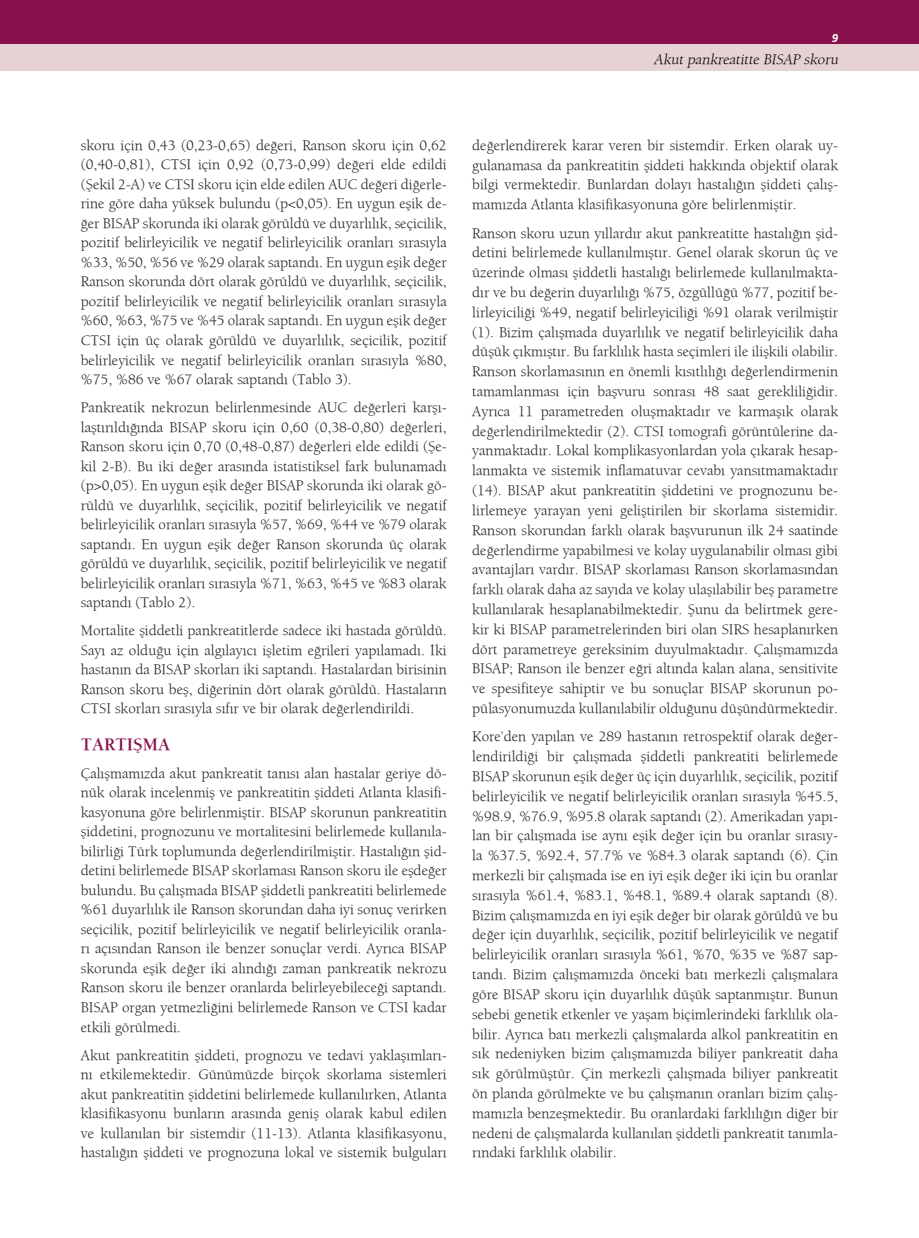
<style>
.page{position:relative;width:919px;height:1238px;background:#fff}
.page>*{position:absolute;margin:0;border:0;box-sizing:border-box;transform-origin:0 0}
.t1{font:700 18px "Berkeley";color:#88104c}
.t2{font:15px/19.8px "Berkeley";color:#231f20;text-align:justify}
.t3{font:italic 300 15px "Berkeley";color:#040503}
.t4{font:italic 700 12px "Fruga Sans";color:#fff}
</style>
<div class="page">
<div style="left:0;top:0;width:918px;height:45px;background:#88104c"></div>
<div style="left:0;top:44px;width:918px;height:27px;background:#e6d1d5"></div>
<p class="t4" style="left:831px;top:31px;width:8px">9</p>
<p class="t3" style="left:653px;top:50px;width:189px">Akutpankreatitte BISAP skoru</p>
<p class="t2" style="left:81px;top:135px;width:367px">skoru için 0,43 (0,23-0,65) değeri, Ranson skoru için 0,62 (0,40-0,81), CTSI için 0,92 (0,73-0,99) değeri elde edildi (Şekil 2-A) ve CTSI skoru için elde edilen AUC değeri diğerle&shy;rine göre daha yüksek bulundu (p&lt;0,05). En uygun eşik de&shy;ğer BISAP skorunda iki olarak görüldü ve duyarlılık, seçicilik, pozitif belirleyicilik ve negatif belirleyicilik oranları sırasıyla %33, %50, %56 ve %29 olarak saptandı. En uygun eşik değer Ranson skorunda dört olarak görüldü ve duyarlılık, seçicilik, pozitif belirleyicilik ve negatif belirleyicilik oranları sırasıyla %60, %63, %75 ve %45 olarak saptandı. En uygun eşik değer CTSI için üç olarak görüldü ve duyarlılık, seçicilik, pozitif belirleyicilik ve negatif belirleyicilik oranları sırasıyla %80, %75, %86 ve %67 olarak saptandı (Tablo 3).</p>
<p class="t2" style="left:81px;top:397px;width:367px">Pankreatik nekrozun belirlenmesinde AUC değerleri karşı&shy;laştırıldığında BISAP skoru için 0,60 (0,38-0,80) değerleri, Ranson skoru için 0,70 (0,48-0,87) değerleri elde edildi (Şe&shy;kil 2-B). Bu iki değer arasında istatistiksel fark bulunamadı (p&gt;0,05). En uygun eşik değer BISAP skorunda iki olarak gö&shy;rüldü ve duyarlılık, seçicilik, pozitif belirleyicilik ve negatif belirleyicilik oranları sırasıyla %57, %69, %44 ve %79 olarak saptandı. En uygun eşik değer Ranson skorunda üç olarak görüldü ve duyarlılık, seçicilik, pozitif belirleyicilik ve negatif belirleyicilik oranları sırasıyla %71, %63, %45 ve %83 olarak saptandı (Tablo 2).</p>
<p class="t2" style="left:81px;top:620px;width:367px">Mortalite şiddetli pankreatitlerde sadece iki hastada görüldü.<br>Sayı az olduğu için algılayıcı işletim eğrileri yapılamadı. İki hastanın da BISAP skorları iki saptandı. Hastalardan birisinin Ranson skoru beş, diğerinin dört olarak görüldü. Hastaların CTSI skorları sırasıyla sıfır ve bir olarak değerlendirildi.</p>
<p class="t1" style="left:81px;top:733px;width:91px">TARTIŞMA</p>
<p class="t2" style="left:81px;top:763px;width:367px">Çalışmamızda akut pankreatit tanısı alan hastalar geriye dö&shy;nük olarak incelenmiş ve pankreatitin şiddeti Atlanta klasifi&shy;kasyonuna göre belirlenmiştir. BISAP skorunun pankreatitin şiddetini, prognozunu ve mortalitesini belirlemede kullanıla&shy;bilirliği Türk toplumunda değerlendirilmiştir. Hastalığın şid&shy;detini belirlemede BISAP skorlaması Ranson skoru ile eşdeğer bulundu. Bu çalışmada BISAP şiddetli pankreatiti belirlemede %61 duyarlılık ile Ranson skorundan daha iyi sonuç verirken seçicilik, pozitif belirleyicilik ve negatif belirleyicilik oranla&shy;rı açısından Ranson ile benzer sonuçlar verdi. Ayrıca BISAP skorunda eşik değer iki alındığı zaman pankreatik nekrozu Ranson skoru ile benzer oranlarda belirleyebileceği saptandı.<br>BISAP organ yetmezliğini belirlemede Ranson ve CTSI kadar etkili görülmedi.</p>
<p class="t2" style="left:81px;top:1044px;width:367px">Akut pankreatitin şiddeti, prognozu ve tedavi yaklaşımları&shy;nı etkilemektedir. Günümüzde birçok skorlama sistemleri akut pankreatitin şiddetini belirlemede kullanılırken, Atlanta klasifikasyonu bunların arasında geniş olarak kabul edilen ve kullanılan bir sistemdir (11-13). Atlanta klasifikasyonu, hastalığın şiddeti ve prognozuna lokal ve sistemik bulguları</p>
<p class="t2" style="left:472px;top:135px;width:367px">değerlendirerek karar veren bir sistemdir. Erken olarak uy&shy;gulanamasa da pankreatitin şiddeti hakkında objektif olarak bilgi vermektedir. Bunlardan dolayı hastalığın şiddeti çalış&shy;mamızda Atlanta klasifikasyonuna göre belirlenmiştir.</p>
<p class="t2" style="left:472px;top:223px;width:367px">Ranson skoru uzun yıllardır akut pankreatitte hastalığın şid&shy;detini belirlemede kullanılmıştır. Genel olarak skorun üç ve üzerinde olması şiddetli hastalığı belirlemede kullanılmakta&shy;dır ve bu değerin duyarlılığı %75, özgüllüğü %77, pozitif be&shy;lirleyiciliği %49, negatif belirleyiciliği %91 olarak verilmiştir (1). Bizim çalışmada duyarlılık ve negatif belirleyicilik daha düşük çıkmıştır. Bu farklılık hasta seçimleri ile ilişkili olabilir.<br>Ranson skorlamasının en önemli kısıtlılığı değerlendirmenin tamamlanması için başvuru sonrası 48 saat gerekliliğidir.<br>Ayrıca 11 parametreden oluşmaktadır ve karmaşık olarak değerlendirilmektedir (2). CTSI tomografi görüntülerine da&shy;yanmaktadır. Lokal komplikasyonlardan yola çıkarak hesap&shy;lanmakta ve sistemik inflamatuvar cevabı yansıtmamaktadır (14). BISAP akut pankreatitin şiddetini ve prognozunu be&shy;lirlemeye yarayan yeni geliştirilen bir skorlama sistemidir.<br>Ranson skorundan farklı olarak başvurunun ilk 24 saatinde değerlendirme yapabilmesi ve kolay uygulanabilir olması gibi avantajları vardır. BISAP skorlaması Ranson skorlamasından farklı olarak daha az sayıda ve kolay ulaşılabilir beş parametre kullanılarak hesaplanabilmektedir. Şunu da belirtmek gere&shy;kir ki BISAP parametrelerinden biri olan SIRS hesaplanırken dört parametreye gereksinim duyulmaktadır. Çalışmamızda BISAP; Ranson ile benzer eğri altında kalan alana, sensitivite ve spesifiteye sahiptir ve bu sonuçlar BISAP skorunun po&shy;pülasyonumuzda kullanılabilir olduğunu düşündürmektedir.</p>
<p class="t2" style="left:472px;top:726px;width:367px">Kore’den yapılan ve 289 hastanın retrospektif olarak değer&shy;lendirildiği bir çalışmada şiddetli pankreatiti belirlemede BISAP skorunun eşik değer üç için duyarlılık, seçicilik, pozitif belirleyicilik ve negatif belirleyicilik oranları sırasıyla %45.5, %98.9, %76.9, %95.8 olarak saptandı (2). Amerikadan yapı&shy;lan bir çalışmada ise aynı eşik değer için bu oranlar sırasıy&shy;la %37.5, %92.4, 57.7% ve %84.3 olarak saptandı (6). Çin merkezli bir çalışmada ise en iyi eşik değer iki için bu oranlar sırasıyla %61.4, %83.1, %48.1, %89.4 olarak saptandı (8).<br>Bizim çalışmamızda en iyi eşik değer bir olarak görüldü ve bu değer için duyarlılık, seçicilik, pozitif belirleyicilik ve negatif belirleyicilik oranları sırasıyla %61, %70, %35 ve %87 sap&shy;tandı. Bizim çalışmamızda önceki batı merkezli çalışmalara göre BISAP skoru için duyarlılık düşük saptanmıştır. Bunun sebebi genetik etkenler ve yaşam biçimlerindeki farklılık ola&shy;bilir. Ayrıca batı merkezli çalışmalarda alkol pankreatitin en sık nedeniyken bizim çalışmamızda biliyer pankreatit daha sık görülmüştür. Çin merkezli çalışmada biliyer pankreatit ön planda görülmekte ve bu çalışmanın oranları bizim çalış&shy;mamızla benzeşmektedir. Bu oranlardaki farklılığın diğer bir nedeni de çalışmalarda kullanılan şiddetli pankreatit tanımla&shy;rındaki farklılık olabilir.</p>
</div>
